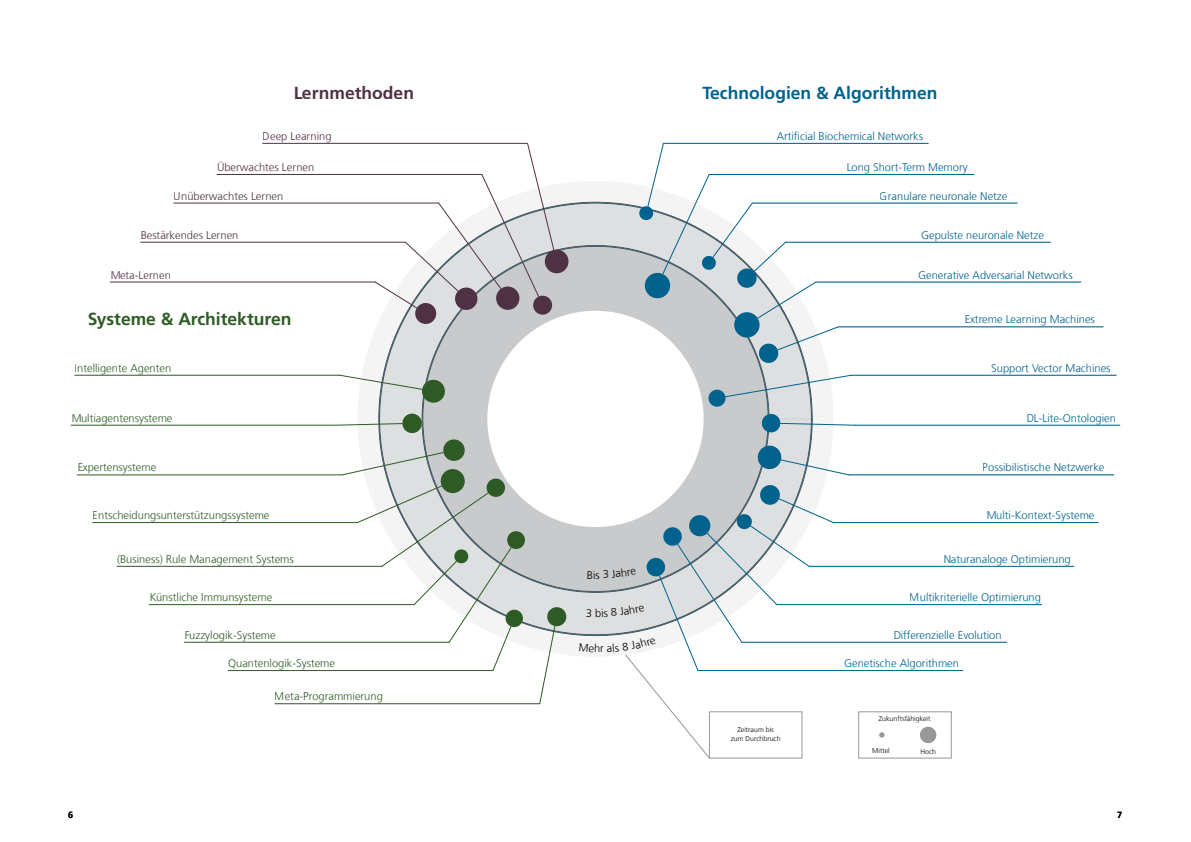
<style>
.page{position:relative;width:1191px;height:842px;background:#fff}
.page>*{position:absolute;margin:0;border:0;box-sizing:border-box;transform-origin:0 0}
.t1{font:700 17.5px "Frutiger LT Com";color:#00628d}
.t2{font:700 17.5px "Frutiger LT Com";color:#2e5b25}
.t3{font:700 17.5px "Frutiger LT Com";color:#4e3243}
.t4{font:300 11.1px "Frutiger LT Com";color:#00628d}
.t5{font:300 11.1px "Frutiger LT Com";color:#2e5b25}
.t6{font:300 11.1px "Frutiger LT Com";color:#4e3243}
.t7{font:300 11.1px "Frutiger LT Com";color:#006390}
.t8{font:300 11.1px "Frutiger LT Com";color:#000}
.t9{font:700 9px "Frutiger LT Com";color:#000}
.t10{font:300 7px/8.4px "Frutiger LT Com";color:#000;text-align:center}
</style>
<div class="page">
<svg style="left:920px;top:727px;width:16px;height:16px"></svg>
<svg style="left:879px;top:732px;width:5px;height:6px"></svg>
<svg style="left:357px;top:181px;width:476px;height:475px"></svg>
<svg style="left:378px;top:201px;width:435px;height:436px;background:#d9dcdd"></svg>
<svg style="left:421px;top:244px;width:349px;height:349px"></svg>
<hr style="left:263px;top:143px;width:264px;height:1px;background:#4e3243">
<hr style="left:217px;top:174px;width:265px;height:1px;background:#4e3243">
<hr style="left:174px;top:203px;width:264px;height:1px;background:#4e3243">
<hr style="left:141px;top:242px;width:264px;height:1px;background:#4e3243">
<svg style="left:374px;top:142px;width:194px;height:182px"></svg>
<hr style="left:110px;top:282px;width:265px;height:1px;background:#4e3243">
<svg style="left:339px;top:374px;width:106px;height:29px"></svg>
<hr style="left:75px;top:375px;width:265px;height:1px;background:#2e5b25">
<svg style="left:335px;top:414px;width:87px;height:19px"></svg>
<hr style="left:71px;top:425px;width:265px;height:1px;background:#2e5b25">
<hr style="left:77px;top:474px;width:265px;height:1px;background:#2e5b25">
<hr style="left:93px;top:522px;width:264px;height:1px;background:#2e5b25">
<hr style="left:117px;top:566px;width:265px;height:1px;background:#2e5b25">
<hr style="left:149px;top:604px;width:265px;height:1px;background:#2e5b25">
<hr style="left:184px;top:642px;width:265px;height:1px;background:#2e5b25">
<svg style="left:341px;top:439px;width:184px;height:232px"></svg>
<hr style="left:228px;top:670px;width:265px;height:1px;background:#2e5b25">
<svg style="left:539px;top:607px;width:27px;height:98px"></svg>
<hr style="left:275px;top:703px;width:265px;height:1px;background:#2e5b25">
<hr style="left:698px;top:670px;width:264px;height:1px;background:#00628d">
<hr style="left:742px;top:642px;width:264px;height:1px;background:#00628d">
<hr style="left:777px;top:604px;width:264px;height:1px;background:#00628d">
<hr style="left:809px;top:566px;width:265px;height:1px;background:#00628d">
<hr style="left:833px;top:522px;width:265px;height:1px;background:#00628d">
<svg style="left:757px;top:446px;width:93px;height:30px"></svg>
<hr style="left:849px;top:474px;width:264px;height:1px;background:#00628d">
<svg style="left:762px;top:414px;width:93px;height:18px"></svg>
<hr style="left:855px;top:425px;width:264px;height:1px;background:#00628d">
<svg style="left:708px;top:374px;width:144px;height:33px"></svg>
<hr style="left:851px;top:375px;width:265px;height:1px;background:#00628d">
<hr style="left:838px;top:326px;width:265px;height:1px;background:#00628d">
<hr style="left:816px;top:282px;width:264px;height:1px;background:#00628d">
<hr style="left:785px;top:242px;width:265px;height:1px;background:#00628d">
<hr style="left:752px;top:203px;width:265px;height:1px;background:#00628d">
<hr style="left:709px;top:174px;width:265px;height:1px;background:#00628d">
<svg style="left:639px;top:142px;width:200px;height:221px"></svg>
<hr style="left:663px;top:143px;width:265px;height:1px;background:#00628d">
<svg style="left:579px;top:485px;width:255px;height:273px"></svg>
<h1 class="t3" style="left:293px;top:82px;width:122px">Lernmethoden</h1>
<p class="t6" style="left:263px;top:130px;width:70px">Deep Learning</p>
<p class="t6" style="left:217px;top:161px;width:99px">Überwachtes Lernen</p>
<p class="t6" style="left:174px;top:189px;width:111px">Unüberwachtes Lernen</p>
<p class="t6" style="left:141px;top:228px;width:99px">Bestärkendes Lernen</p>
<p class="t6" style="left:110px;top:268px;width:62px">Meta-Lernen</p>
<h1 class="t2" style="left:87px;top:308px;width:206px">Systeme &amp; Architekturen</h1>
<p class="t5" style="left:75px;top:361px;width:98px">Intelligente Agenten</p>
<p class="t5" style="left:71px;top:411px;width:103px">Multiagentensysteme</p>
<p class="t5" style="left:77px;top:461px;width:81px">Expertensysteme</p>
<p class="t5" style="left:93px;top:509px;width:178px">Entscheidungsunterstützungssysteme</p>
<p class="t5" style="left:117px;top:553px;width:178px">(Business) Rule Management Systems</p>
<p class="t5" style="left:149px;top:591px;width:124px">Künstliche Immunsysteme</p>
<p class="t5" style="left:184px;top:628px;width:93px">Fuzzylogik-Systeme</p>
<p class="t5" style="left:228px;top:657px;width:108px">Quantenlogik-Systeme</p>
<p class="t5" style="left:275px;top:690px;width:109px">Meta-Programmierung</p>
<p class="t8" style="left:587px;top:568px;width:8px">B</p>
<h1 class="t1" style="left:702px;top:82px;width:237px">Technologien &amp; Algorithmen</h1>
<p class="t4" style="left:776px;top:130px;width:148px">Artificial Biochemical Networks</p>
<p class="t4" style="left:846px;top:161px;width:123px">Long Short-Term Memory</p>
<p class="t4" style="left:880px;top:189px;width:129px">Granulare neuronale Netze</p>
<p class="t4" style="left:921px;top:228px;width:124px">Gepulste neuronale Netze</p>
<p class="t4" style="left:918px;top:268px;width:156px">Generative Adversarial Networks</p>
<p class="t4" style="left:964px;top:313px;width:132px">Extreme Learning Machines</p>
<p class="t4" style="left:991px;top:361px;width:121px">Support Vector Machines</p>
<p class="t7" style="left:1026px;top:411px;width:91px">DL-Lite-Ontologien</p>
<p class="t4" style="left:982px;top:461px;width:123px">Possibilistische Netzwerke</p>
<p class="t4" style="left:986px;top:509px;width:110px">Multi-Kontext-Systeme</p>
<p class="t4" style="left:943px;top:553px;width:129px">Naturanaloge Optimierung</p>
<p class="t4" style="left:910px;top:591px;width:132px">Multikriterielle Optimierung</p>
<p class="t4" style="left:893px;top:628px;width:110px">Differenzielle Evolution</p>
<p class="t10" style="left:731px;top:726px;width:51px">Zeitraum bis zum Durchbruch</p>
<p class="t4" style="left:844px;top:657px;width:116px">Genetische Algorithmen</p>
<p class="t10" style="left:878px;top:714px;width:53px">Zukunftsfähigkeit</p>
<p class="t10" style="left:872px;top:746px;width:19px">Mittel</p>
<p class="t10" style="left:920px;top:747px;width:17px">Hoch</p>
<p class="t9" style="left:68px;top:810px;width:7px">6</p>
<p class="t9" style="left:1117px;top:810px;width:7px">7</p>
</div>
